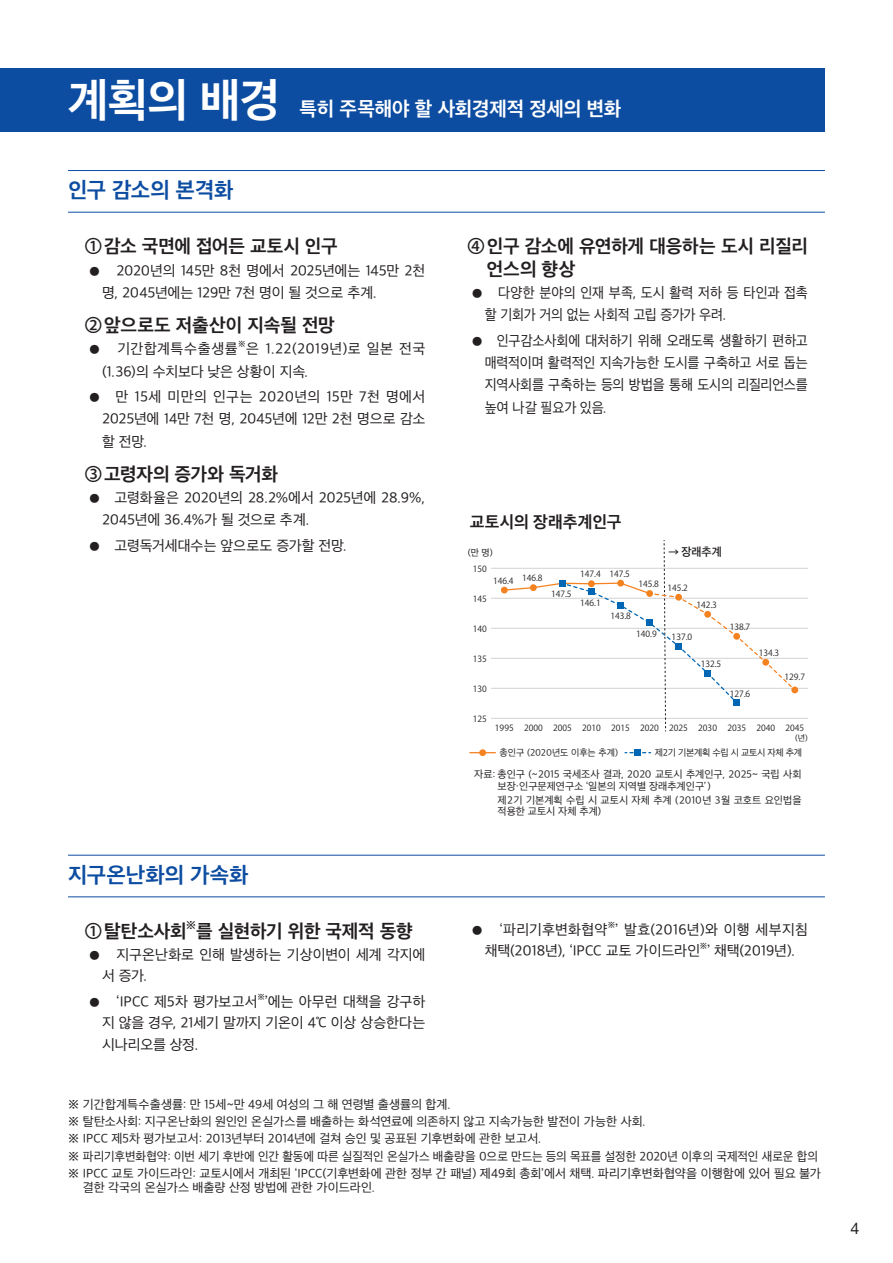
<style>
.page{position:relative;width:893px;height:1263px;background:#fff}
.page>*{position:absolute;margin:0;border:0;box-sizing:border-box;transform-origin:0 0}
.t1{font:700 46.8px "Apple SD Gothic Neo";color:#fff}
.t2{font:700 22.35px "Apple SD Gothic Neo";color:#0d4da1}
.t3{font:700 20.25px "Apple SD Gothic Neo";letter-spacing:-.01em;color:#fff}
.t4{font:700 19.2px/22.4px "Apple SD Gothic Neo";letter-spacing:-.01em;color:#231f20}
.t5{font:700 19.2px "Apple SD Gothic Neo";letter-spacing:.015em;color:#231f20}
.t6{font:700 16.95px "Apple SD Gothic Neo";letter-spacing:-.005em;color:#231f20}
.t7{font:15.9px "Helvetica Neue LT Std";color:#231f20}
.t8{font:14.85px/22.4px "Apple SD Gothic Neo";letter-spacing:-.005em;color:#231f20}
.t9{font:14.85px/22.4px "Apple SD Gothic Neo";letter-spacing:-.005em;color:#231f20;scale:.93 1}
.t10{font:14.85px/22.4px "Apple SD Gothic Neo";letter-spacing:.015em;color:#231f20}
.t11{font:14.85px "Apple SD Gothic Neo";letter-spacing:.035em;color:#231f20}
.t12{font:12.75px/17px "Apple SD Gothic Neo";letter-spacing:-.005em;color:#231f20}
.t13{font:600 11.7px "Apple SD Gothic Neo";color:#231f20}
.t14{font:700 11.1px "Apple SD Gothic Neo";color:#231f20}
.t15{font:10.65px/11.7px "Apple SD Gothic Neo";color:#231f20}
.t16{font:9.6px "Apple SD Gothic Neo";letter-spacing:-.02em;color:#231f20}
.t17{font:9.6px "Apple SD Gothic Neo";color:#231f20}
.t18{font:8.7px "Apple SD Gothic Neo";color:#231f20}
.t19{font:8.55px "Koz Go Pro";color:#231f20}
.t20{font:8.55px "Apple SD Gothic Neo";color:#231f20}
.s1{font-family:"Shin Go Pro"}
.s2{font-family:"Koz Go Pro";font-weight:500;font-size:10.65px}
</style>
<div class="page">
<div style="left:0;top:68px;width:825px;height:64px;background:#0d4da1"></div>
<hr style="left:68px;top:170px;width:757px;height:1px;background:#0d4da1">
<hr style="left:68px;top:855px;width:757px;height:1px;background:#0d4da1">
<hr style="left:68px;top:212px;width:757px;height:1px;background:#0d4da1">
<hr style="left:68px;top:896px;width:757px;height:1px;background:#0d4da1">
<hr style="left:491px;top:718px;width:317px;height:1px;background:#d1d2d4">
<hr style="left:491px;top:688px;width:317px;height:1px;background:#d1d2d4">
<hr style="left:491px;top:658px;width:317px;height:1px;background:#d1d2d4">
<hr style="left:491px;top:628px;width:317px;height:1px;background:#d1d2d4">
<hr style="left:491px;top:598px;width:317px;height:1px;background:#d1d2d4">
<hr style="left:491px;top:568px;width:317px;height:1px;background:#d1d2d4">
<svg style="left:503px;top:540px;width:294px;height:191px"></svg>
<div style="left:501px;top:587px;width:7px;height:6px;background:#f58220;border-radius:50%"></div>
<div style="left:530px;top:584px;width:7px;height:7px;background:#f58220;border-radius:50%"></div>
<div style="left:559px;top:580px;width:7px;height:7px;background:#0166b3;border-radius:50%"></div>
<div style="left:588px;top:580px;width:7px;height:7px;background:#f58220;border-radius:50%"></div>
<div style="left:617px;top:580px;width:7px;height:6px;background:#f58220;border-radius:50%"></div>
<div style="left:646px;top:590px;width:7px;height:7px;background:#f58220;border-radius:50%"></div>
<div style="left:675px;top:594px;width:7px;height:7px;background:#f58220;border-radius:50%"></div>
<div style="left:704px;top:611px;width:7px;height:7px;background:#f58220;border-radius:50%"></div>
<div style="left:733px;top:633px;width:7px;height:7px;background:#f58220;border-radius:50%"></div>
<div style="left:762px;top:659px;width:7px;height:7px;background:#f58220;border-radius:50%"></div>
<div style="left:791px;top:686px;width:7px;height:7px;background:#f58220;border-radius:50%"></div>
<div style="left:479px;top:749px;width:7px;height:7px;background:#f58220;border-radius:50%"></div>
<div style="left:635px;top:749px;width:6px;height:7px;background:#0166b3"></div>
<svg style="left:470px;top:752px;width:25px;height:1px"></svg>
<svg style="left:625px;top:752px;width:26px;height:1px"></svg>
<div style="left:588px;top:589px;width:7px;height:6px;background:#0166b3"></div>
<div style="left:617px;top:602px;width:7px;height:7px;background:#0166b3"></div>
<div style="left:646px;top:620px;width:7px;height:6px;background:#0166b3"></div>
<div style="left:675px;top:643px;width:7px;height:6px;background:#0166b3"></div>
<div style="left:704px;top:670px;width:7px;height:6px;background:#0166b3"></div>
<div style="left:733px;top:699px;width:7px;height:7px;background:#0166b3"></div>
<div style="left:559px;top:580px;width:7px;height:6px;background:#0166b3"></div>
<h1 class="t1" style="left:68px;top:75px;width:214px">계획의 배경</h1>
<h2 class="t2" style="left:68px;top:178px;width:167px">인구 감소의 본격화</h2>
<h3 class="t3" style="left:300px;top:98px;width:323px">특히 주목해야 할 사회경제적 정세의 변화</h3>
<p class="t4" style="left:85px;top:236px;width:254px">①감소 국면에 접어든 교토시 인구</p>
<p class="t8" style="left:102px;top:260px;width:325px;text-indent:-15px"><span class="s1">・</span> 2020년의 145만 8천 명에서 2025년에는 145만 2천 명, 2045년에는 129만 7천 명이 될 것으로 추계.</p>
<p class="t5" style="left:85px;top:315px;width:251px">②앞으로도 저출산이 지속될 전망</p>
<p class="t11" style="left:87px;top:341px;width:152px"><span class="s1">・</span> 기간합계특수출생률</p>
<p class="t18" style="left:238px;top:340px;width:9px">※</p>
<p class="t10" style="left:102px;top:339px;width:325px;text-indent:144px">은 1.22(2019년)로 일본 전국 (1.36)의 수치보다 낮은 상황이 지속.</p>
<p class="t8" style="left:102px;top:386px;width:325px;text-align:justify;text-indent:-15px"><span class="s1">・</span>　만 15세 미만의 인구는 2020년의 15만 7천 명에서 2025년에 14만 7천 명, 2045년에 12만 2천 명으로 감소 할 전망.</p>
<p class="t4" style="left:85px;top:464px;width:194px">③고령자의 증가와 독거화</p>
<p class="t8" style="left:102px;top:487px;width:325px;text-indent:-15px"><span class="s1">・</span>　고령화율은 2020년의 28.2%에서 2025년에 28.9%,<br>2045년에 36.4%가 될 것으로 추계.</p>
<p class="t8" style="left:87px;top:535px;width:261px"><span class="s1">・</span>　고령독거세대수는 앞으로도 증가할 전망.</p>
<h2 class="t2" style="left:68px;top:862px;width:182px">지구온난화의 가속화</h2>
<p class="t4" style="left:85px;top:921px;width:103px">①탈탄소사회</p>
<p class="t14" style="left:186px;top:919px;width:11px">※</p>
<p class="t4" style="left:196px;top:921px;width:218px">를 실현하기 위한 국제적 동향</p>
<p class="t8" style="left:102px;top:945px;width:325px;line-height:21.3px;text-indent:-15px"><span class="s1">・</span> 지구온난화로 인해 발생하는 기상이변이 세계 각지에 서 증가.</p>
<p class="t8" style="left:87px;top:991px;width:172px"><span class="s1">・</span> ‘IPCC 제5차 평가보고서</p>
<p class="t18" style="left:257px;top:992px;width:9px">※</p>
<p class="t8" style="left:102px;top:992px;width:325px;line-height:21.3px;text-align:justify;text-indent:163px">’에는 아무런 대책을 강구하 지 않을 경우, 21세기 말까지 기온이 4℃ 이상 상승한다는 시나리오를 상정.</p>
<p class="t4" style="left:487px;top:236px;width:323px;text-indent:-19px">④인구 감소에 유연하게 대응하는 도시 리질리 언스의 향상</p>
<p class="t9" style="left:485px;top:282px;width:349px;text-indent:-15px"><span class="s1">・</span> 다양한 분야의 인재 부족, 도시 활력 저하 등 타인과 접촉 할 기회가 거의 없는 사회적 고립 증가가 우려.</p>
<p class="t9" style="left:485px;top:330px;width:349px;text-align:justify;text-indent:-15px"><span class="s1">・</span>　인구감소사회에 대처하기 위해 오래도록 생활하기 편하고 매력적이며 활력적인 지속가능한 도시를 구축하고 서로 돕는 지역사회를 구축하는 등의 방법을 통해 도시의 리질리언스를 높여 나갈 필요가 있음.</p>
<p class="t6" style="left:470px;top:513px;width:153px">교토시의 장래추계인구</p>
<p class="t16" style="left:468px;top:547px;width:27px">(만 명)</p>
<p class="t19" style="left:473px;top:563px;width:16px">150</p>
<p class="t19" style="left:493px;top:574px;width:51px">146.4 146.8</p>
<p class="t19" style="left:580px;top:568px;width:51px">147.4 147.5</p>
<p class="t19" style="left:473px;top:593px;width:16px">145</p>
<p class="t19" style="left:551px;top:588px;width:22px">147.5</p>
<p class="t19" style="left:580px;top:597px;width:22px">146.1</p>
<p class="t19" style="left:610px;top:610px;width:22px">143.8</p>
<p class="t13" style="left:668px;top:545px;width:55px"><span class="s2">→</span> 장래추계</p>
<p class="t19" style="left:638px;top:580px;width:51px">145.8 145.2</p>
<p class="t19" style="left:696px;top:599px;width:22px">142.3</p>
<p class="t19" style="left:473px;top:623px;width:16px">140</p>
<p class="t19" style="left:473px;top:653px;width:16px">135</p>
<p class="t19" style="left:636px;top:628px;width:22px">140.9</p>
<p class="t19" style="left:672px;top:631px;width:22px">137.0</p>
<p class="t19" style="left:701px;top:658px;width:22px">132.5</p>
<p class="t19" style="left:730px;top:621px;width:22px">138.7</p>
<p class="t19" style="left:759px;top:647px;width:22px">134.3</p>
<p class="t19" style="left:784px;top:672px;width:22px">129.7</p>
<p class="t19" style="left:473px;top:683px;width:16px">130</p>
<p class="t19" style="left:473px;top:713px;width:16px">125</p>
<p class="t19" style="left:730px;top:689px;width:22px">127.6</p>
<p class="t19" style="left:495px;top:723px;width:311px">1995 2000 2005 2010 2015 2020 2025 2030 2035 2040 2045</p>
<p class="t20" style="left:795px;top:733px;width:14px">(년)</p>
<p class="t17" style="left:500px;top:747px;width:120px">총인구 (2020년도 이후는 추계)</p>
<p class="t16" style="left:655px;top:747px;width:149px">제2기 기본계획 수립 시 교토시 자체 추계</p>
<p class="t15" style="left:497px;top:769px;width:306px;text-indent:-23px">자료: 총인구 (~2015 국세조사 결과, 2020 교토시 추계인구, 2025~ 국립 사회 보장·인구문제연구소 ‘일본의 지역별 장래추계인구’)</p>
<p class="t15" style="left:497px;top:795px;width:306px">제2기 기본계획 수립 시 교토시 자체 추계 (2010년 3월 코호트 요인법을 적용한 교토시 자체 추계)</p>
<p class="t8" style="left:470px;top:919px;width:139px"><span class="s1">・</span> ‘파리기후변화협약</p>
<p class="t18" style="left:608px;top:920px;width:9px">※</p>
<p class="t8" style="left:485px;top:919px;width:325px;line-height:21.3px;text-indent:131px">’ 발효(2016년)와 이행 세부지침 채택(2018년), ‘IPCC 교토 가이드라인</p>
<p class="t18" style="left:700px;top:941px;width:9px">※</p>
<p class="t8" style="left:707px;top:940px;width:89px">’ 채택(2019년).</p>
<p class="t12" style="left:68px;top:1097px;width:754px">※ 기간합계특수출생률: 만 15세~만 49세 여성의 그 해 연령별 출생률의 합계.<br>※ 탈탄소사회: 지구온난화의 원인인 온실가스를 배출하는 화석연료에 의존하지 않고 지속가능한 발전이 가능한 사회.<br>※ IPCC 제5차 평가보고서: 2013년부터 2014년에 걸쳐 승인 및 공표된 기후변화에 관한 보고서.<br>※ 파리기후변화협약: 이번 세기 후반에 인간 활동에 따른 실질적인 온실가스 배출량을 0으로 만드는 등의 목표를 설정한 2020년 이후의 국제적인 새로운 합의 ※ IPCC 교토 가이드라인: 교토시에서 개최된 ‘IPCC(기후변화에 관한 정부 간 패널) 제49회 총회’에서 채택. 파리기후변화협약을 이행함에 있어 필요 불가</p>
<p class="t12" style="left:83px;top:1180px;width:294px">결한 각국의 온실가스 배출량 산정 방법에 관한 가이드라인.</p>
<p class="t7" style="left:850px;top:1218px;width:10px">4</p>
</div>
